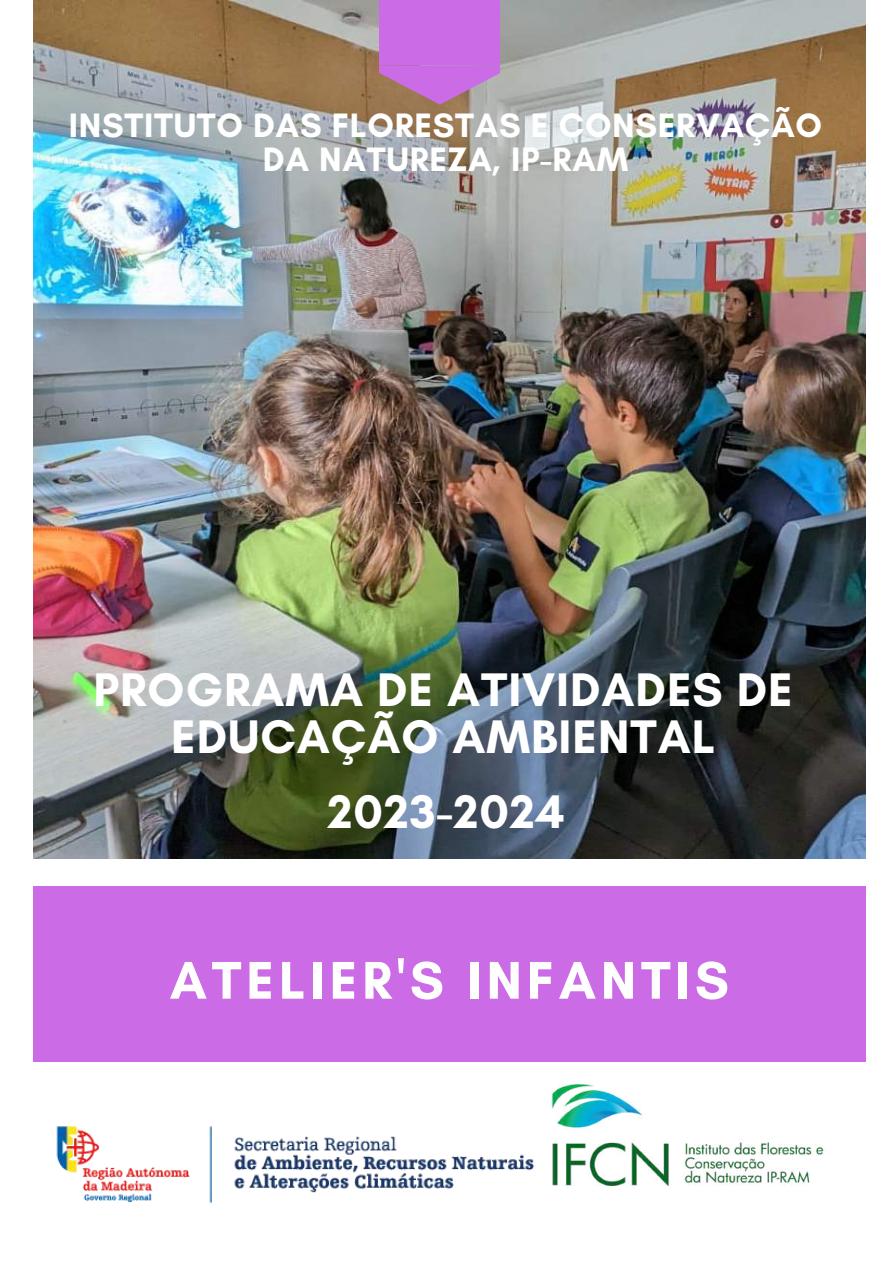
<style>
.page{position:relative;width:893px;height:1264px;background:#fff}
.page>*{position:absolute;margin:0;border:0;box-sizing:border-box;transform-origin:0 0}
.t1{font:700 54px "Glacial Indifference";letter-spacing:.09em;color:#fff}
.t2{font:700 48px/46.3px "Glacial Indifference";letter-spacing:.02em;color:#fff;text-align:center}
.t3{font:700 34.5px/33.9px "Glacial Indifference";letter-spacing:.02em;color:#fff;text-align:center}
</style>
<div class="page">
<img style="left:33px;top:0;width:832px;height:858px">
<div style="left:33px;top:886px;width:832px;height:175px;background:#cb6ce6"></div>
<img style="left:509px;top:1061px;width:356px;height:125px">
<img style="left:56px;top:1113px;width:490px;height:91px">
<svg style="left:380px;top:65px;width:119px;height:40px;background:#ba79b7"></svg>
<div style="left:380px;top:0;width:119px;height:65px;background:#cb6ce6"></div>
<p class="t3" style="left:69px;top:108px;width:754px">INSTITUTO DAS FLORESTAS E CONSERVAÇÃO<br>DA NATUREZA, IP-RAM</p>
<h2 class="t2" style="left:93px;top:666px;width:700px">PROGRAMA DE ATIVIDADES DE<br>EDUCAÇÃO AMBIENTAL</h2>
<h2 class="t2" style="left:328px;top:788px;width:238px">2023-2024</h2>
<h1 class="t1" style="left:170px;top:947px;width:560px">ATELIER'S INFANTIS</h1>
</div>
